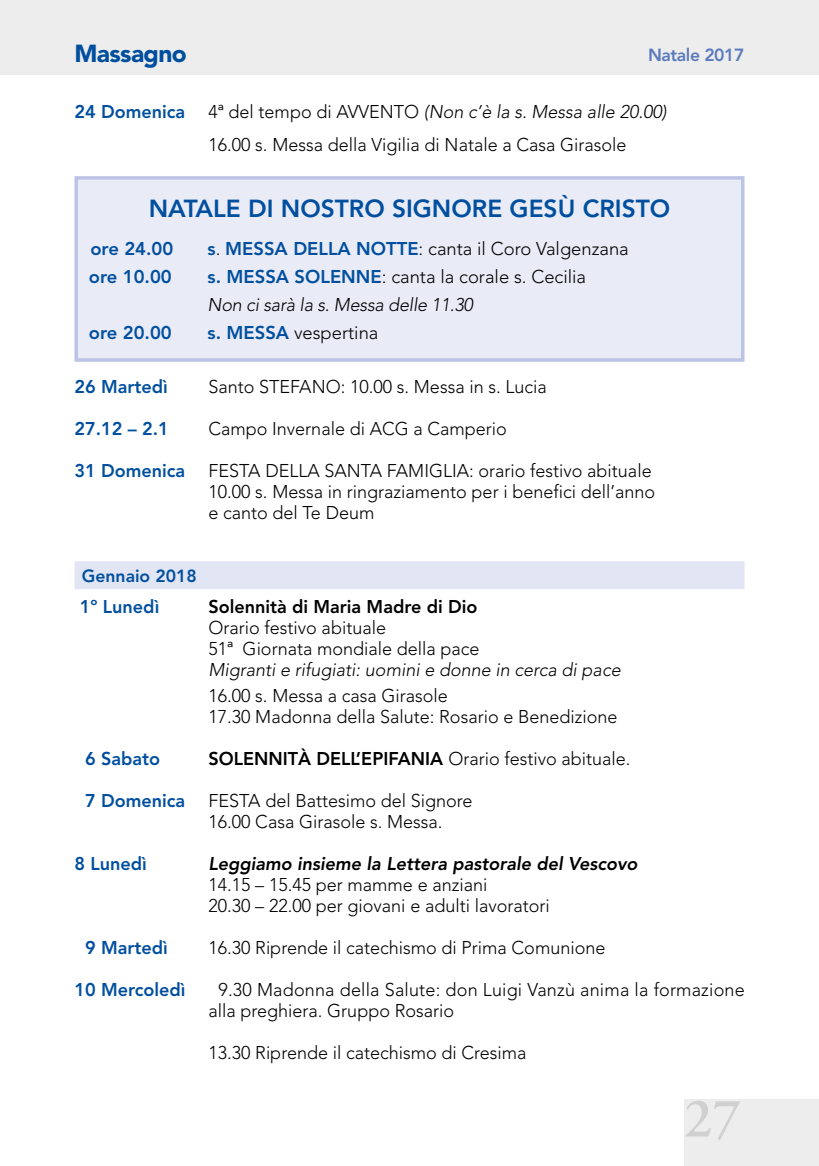
<style>
.page{position:relative;width:819px;height:1166px;background:#fff}
.page>*{position:absolute;margin:0;border:0;box-sizing:border-box;transform-origin:0 0}
.t1{font:600 56px "Adobe Garamond";color:#d0d0d0}
.t2{font:800 24.5px "Avenir";color:#004f9f}
.t3{font:900 24.5px "Avenir";letter-spacing:-.025em;color:#004f9f}
.t4{font:300 18.38px/21px "Avenir";color:#000}
.t5{font:800 18.38px "Avenir";color:#004f9f}
.t6{font:italic 300 18.38px/28px "Avenir";color:#000}
.t7{font:800 18.38px "Avenir";color:#000}
.t8{font:italic 800 18.38px "Avenir";color:#000}
.t9{font:800 17.5px "Avenir";color:#004f9f}
.t10{font:800 17.5px "Avenir";letter-spacing:-.025em;color:#5b7bbc}
.s1{font-style:italic}
.s2{font-weight:800;color:#004f9f}
.s3{font-weight:800;font-style:normal;color:#004f9f}
.s4{font-style:normal}
.s5{font-weight:300}
</style>
<div class="page">
<div style="left:685px;top:1099px;width:134px;height:67px;background:#ededed"></div>
<div style="left:0;top:0;width:819px;height:74px;background:#ededed"></div>
<div style="left:74px;top:561px;width:670px;height:28px;background:#e2e5f4"></div>
<div style="left:76px;top:178px;width:666px;height:182px;background:#e9ebf7"></div>
<div style="left:74px;top:176px;width:670px;height:186px;border:4px solid #bcc4e5"></div>
<h2 class="t3" style="left:74px;top:38px;width:114px">Massagno</h2>
<p class="t10" style="left:648px;top:45px;width:98px">Natale 2017</p>
<p class="t5" style="left:74px;top:101px;width:112px">24 Domenica</p>
<p class="t4" style="left:208px;top:95px;width:459px;line-height:33.2px">4ª del tempo di AVVENTO <span class="s1">(Non c’è la s. Messa alle 20.00)<br></span>16.00 s. Messa della Vigilia di Natale a Casa Girasole</p>
<h2 class="t2" style="left:149px;top:194px;width:523px">NATALE DI NOSTRO SIGNORE GESÙ CRISTO</h2>
<p class="t5" style="left:90px;top:238px;width:84px">ore 24.00</p>
<p class="t4" style="left:207px;top:238px;width:423px"><span class="s2">s</span>. <span class="s2">MESSA DELLA NOTTE</span>: canta il Coro Valgenzana</p>
<p class="t5" style="left:89px;top:266px;width:84px">ore 10.00</p>
<p class="t6" style="left:207px;top:263px;width:380px"><span class="s3">s. MESSA SOLENNE</span><span class="s4">: canta la corale s. Cecilia<br></span>Non ci sarà la s. Messa delle 11.30</p>
<p class="t5" style="left:89px;top:322px;width:84px">ore 20.00</p>
<p class="t4" style="left:207px;top:322px;width:172px"><span class="s2">s. MESSA</span> vespertina</p>
<p class="t5" style="left:74px;top:375px;width:95px">26 Martedì</p>
<p class="t4" style="left:208px;top:376px;width:340px">Santo STEFANO: 10.00 s. Messa in s. Lucia</p>
<p class="t5" style="left:74px;top:417px;width:96px">27.12 – 2.1</p>
<p class="t4" style="left:208px;top:418px;width:300px">Campo Invernale di ACG a Camperio</p>
<p class="t5" style="left:74px;top:459px;width:112px">31 Domenica</p>
<p class="t4" style="left:208px;top:460px;width:448px">FESTA DELLA SANTA FAMIGLIA: orario festivo abituale<br>10.00 s. Messa in ringraziamento per i benefici dell’anno e canto del Te Deum</p>
<p class="t9" style="left:82px;top:565px;width:116px">Gennaio 2018</p>
<p class="t5" style="left:80px;top:595px;width:81px">1º Lunedì</p>
<p class="t7" style="left:208px;top:595px;width:270px">Solennità di Maria Madre di Dio</p>
<p class="t4" style="left:208px;top:617px;width:273px">Orario festivo abituale<br>51ª Giornata mondiale della pace</p>
<p class="t6" style="left:208px;top:655px;width:413px">Migranti e rifugiati: uomini e donne in cerca di pace</p>
<p class="t4" style="left:208px;top:685px;width:410px">16.00 s. Messa a casa Girasole<br>17.30 Madonna della Salute: Rosario e Benedizione</p>
<p class="t5" style="left:85px;top:747px;width:77px">6 Sabato</p>
<p class="t7" style="left:208px;top:747px;width:423px">SOLENNITÀ DELL’EPIFANIA <span class="s5">Orario festivo abituale.</span></p>
<p class="t5" style="left:85px;top:789px;width:102px">7 Domenica</p>
<p class="t4" style="left:208px;top:790px;width:266px">FESTA del Battesimo del Signore<br>16.00 Casa Girasole s. Messa.</p>
<p class="t5" style="left:74px;top:852px;width:74px">8 Lunedì</p>
<p class="t8" style="left:208px;top:852px;width:430px">Leggiamo insieme la Lettera pastorale del Vescovo</p>
<p class="t4" style="left:208px;top:874px;width:343px">14.15 – 15.45 per mamme e anziani<br>20.30 – 22.00 per giovani e adulti lavoratori</p>
<p class="t5" style="left:85px;top:936px;width:84px">9 Martedì</p>
<p class="t4" style="left:208px;top:937px;width:398px">16.30 Riprende il catechismo di Prima Comunione</p>
<p class="t5" style="left:74px;top:978px;width:113px">10 Mercoledì</p>
<p class="t4" style="left:208px;top:979px;width:537px;text-indent:10px">9.30 Madonna della Salute: don Luigi Vanzù anima la formazione alla preghiera. Gruppo Rosario</p>
<p class="t4" style="left:208px;top:1042px;width:319px">13.30 Riprende il catechismo di Cresima</p>
<h1 class="t1" style="left:684px;top:1088px;width:59px">27</h1>
</div>
